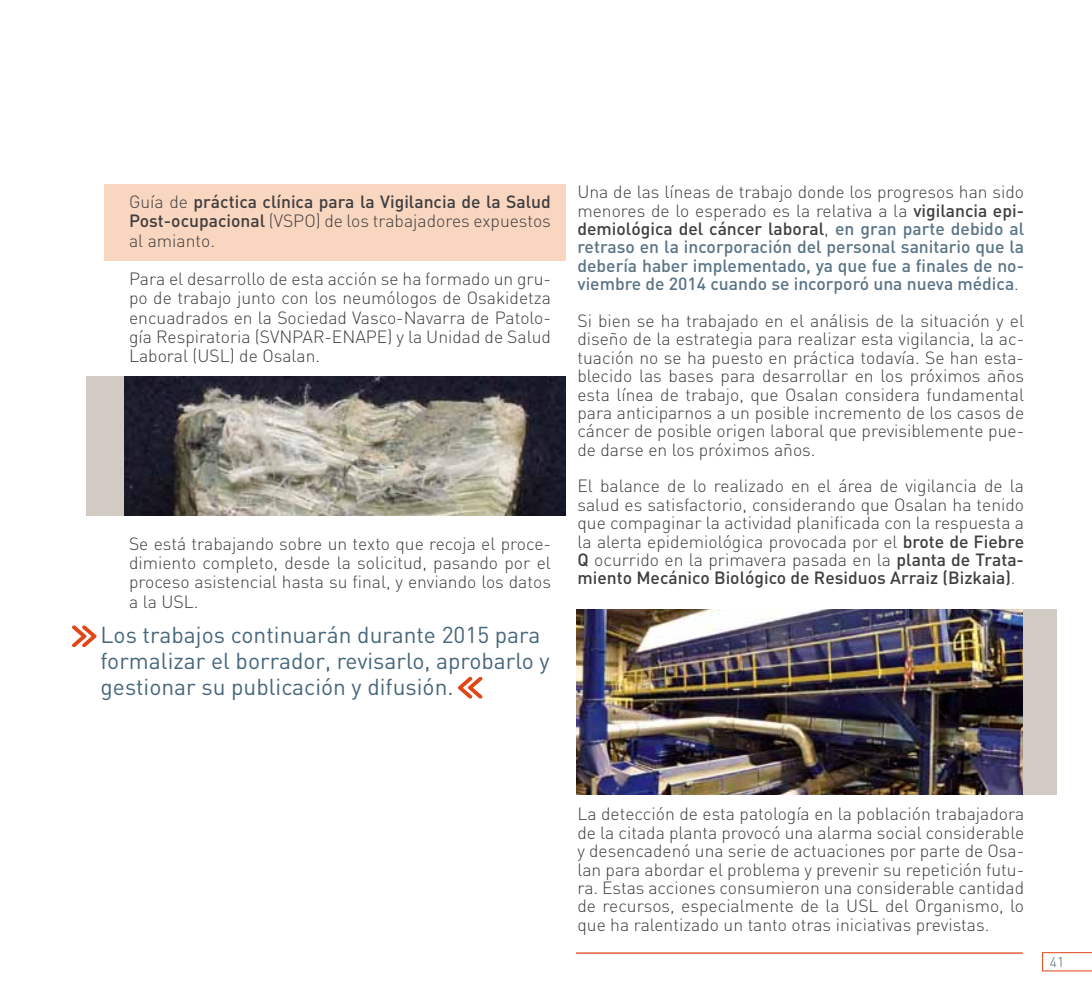
<style>
.page{position:relative;width:1092px;height:993px;background:#fff}
.page>*{position:absolute;margin:0;border:0;box-sizing:border-box;transform-origin:0 0}
.t1{font:22.75px/26.2px "DIN";color:#47677c}
.t2{font:300 17.5px/18.4px "DIN";color:#3e3d40;text-align:justify}
.t3{font:500 17.5px/18.4px "DIN";color:#5a7486;text-align:justify}
.t4{font:500 17.5px/19.2px "DIN";color:#3e3d40;text-align:justify}
.t5{font:300 14px "DIN";color:#47677c}
.s1{font-weight:300}
.s2{font-weight:300;color:#3e3d40}
.s3{color:#3e3d40}
.s4{font-weight:500}
</style>
<div class="page">
<div style="left:104px;top:184px;width:462px;height:76px;background:#f9d6bf"></div>
<svg style="left:1042px;top:952px;width:49px;height:18px"></svg>
<svg style="left:72px;top:625px;width:24px;height:22px"></svg>
<svg style="left:458px;top:676px;width:24px;height:22px"></svg>
<hr style="left:576px;top:952px;width:446px;height:1px;background:#e04616">
<div style="left:1019px;top:609px;width:37px;height:185px;background:#d1cbc4"></div>
<div style="left:87px;top:376px;width:37px;height:139px;background:#d1cbc4"></div>
<img style="left:124px;top:376px;width:442px;height:139px">
<img style="left:576px;top:609px;width:446px;height:185px">
<p class="t4" style="left:129px;top:191px;width:423px"><span class="s1">Guía de</span> práctica clínica para la Vigilancia de la Salud Post-ocupacional <span class="s1">(VSPO) de los trabajadores expuestos al amianto.</span></p>
<p class="t2" style="left:129px;top:269px;width:423px;line-height:19.2px">Para el desarrollo de esta acción se ha formado un gru&shy;po de trabajo junto con los neumólogos de Osakidetza encuadrados en la Sociedad Vasco-Navarra de Patolo&shy;gía Respiratoria (SVNPAR-ENAPE) y la Unidad de Salud Laboral (USL) de Osalan.</p>
<p class="t2" style="left:129px;top:533px;width:423px;line-height:19.2px">Se está trabajando sobre un texto que recoja el proce&shy;dimiento completo, desde la solicitud, pasando por el proceso asistencial hasta su final, y enviando los datos a la USL.</p>
<h1 class="t1" style="left:101px;top:620px;width:450px">Los trabajos continuarán durante 2015 para formalizar el borrador, revisarlo, aprobarlo y gestionar su publicación y difusión.</h1>
<p class="t3" style="left:577px;top:182px;width:448px"><span class="s2">Una de las líneas de trabajo donde los progresos han sido menores de lo esperado es la relativa a la</span> <span class="s3">vigilancia epi&shy;demiológica del cáncer laboral</span><span class="s2">,</span> en gran parte debido al retraso en la incorporación del personal sanitario que la debería haber implementado, ya que fue a finales de no&shy;viembre de 2014 cuando se incorporó una nueva médica<span class="s2">.</span></p>
<p class="t2" style="left:577px;top:311px;width:448px">Si bien se ha trabajado en el análisis de la situación y el diseño de la estrategia para realizar esta vigilancia, la ac&shy;tuación no se ha puesto en práctica todavía. Se han esta&shy;blecido las bases para desarrollar en los próximos años esta línea de trabajo, que Osalan considera fundamental para anticiparnos a un posible incremento de los casos de cáncer de posible origen laboral que previsiblemente pue&shy;de darse en los próximos años.</p>
<p class="t2" style="left:577px;top:476px;width:448px">El balance de lo realizado en el área de vigilancia de la salud es satisfactorio, considerando que Osalan ha tenido que compaginar la actividad planificada con la respuesta a la alerta epidemiológica provocada por el <span class="s4">brote de Fiebre Q</span> ocurrido en la primavera pasada en la <span class="s4">planta de Trata&shy;miento Mecánico Biológico de Residuos Arraiz (Bizkaia)</span>.</p>
<p class="t2" style="left:577px;top:804px;width:448px">La detección de esta patología en la población trabajadora de la citada planta provocó una alarma social considerable y desencadenó una serie de actuaciones por parte de Osa&shy;lan para abordar el problema y prevenir su repetición futu&shy;ra. Estas acciones consumieron una considerable cantidad de recursos, especialmente de la USL del Organismo, lo que ha ralentizado un tanto otras iniciativas previstas.</p>
<p class="t5" style="left:1049px;top:952px;width:16px">41</p>
</div>
